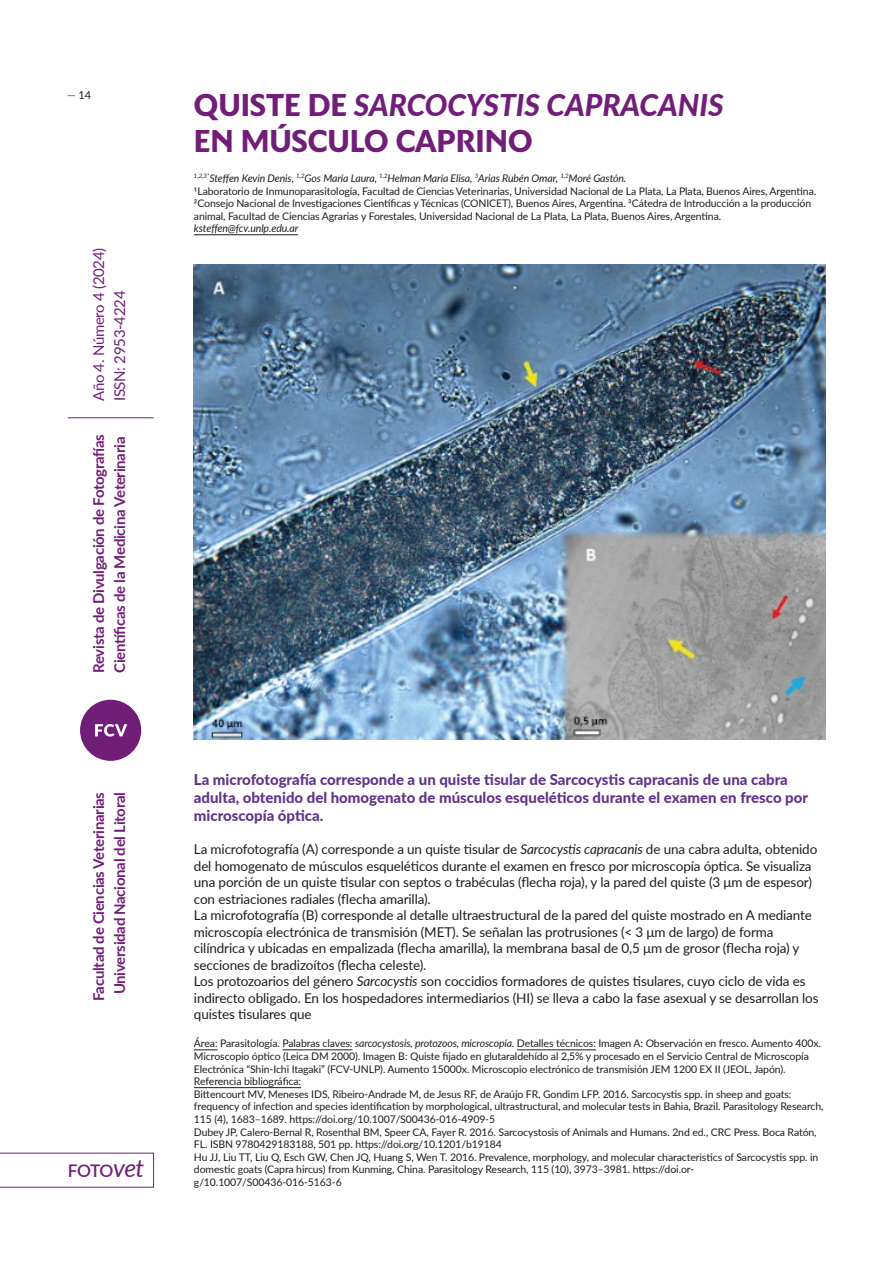
<style>
.page{position:relative;width:893px;height:1263px;background:#fff}
.page>*{position:absolute;margin:0;border:0;box-sizing:border-box;transform-origin:0 0}
.t1{font:italic 800 30px "Lato";color:#711e79}
.t2{font:900 30px "Lux Sans";color:#711e79}
.t3{font:600 17.4px "Lato";color:#711e79}
.t4{font:800 15px/18px "Lato";color:#5f348b}
.t5{font:700 15px/21px "Lato";letter-spacing:-.02em;color:#711e79}
.t6{font:15px/21px "Lato";letter-spacing:-.02em;color:#711e79}
.t7{font:13.5px/16.5px "Lato";letter-spacing:-.01em;color:#1d1d1b}
.t8{font:10.95px "Lato";color:#1d1d1b}
.t9{font:10.5px/12.6px "Lato";letter-spacing:-.01em;color:#1d1d1b}
.t10{font:italic 10.5px "Lato";letter-spacing:-.01em;color:#1d1d1b}
.s1{color:#5f348b}
.s2{font-weight:400;font-style:italic;font-size:24.75px}
.s3{font-family:"Lux Sans";font-weight:900;font-style:normal}
.s4{font-style:italic}
</style>
<div class="page">
<hr style="left:194px;top:234px;width:104px;height:1px;background:#1d1d1b">
<svg style="left:0;top:1153px;width:154px;height:34px"></svg>
<div style="left:80px;top:700px;width:61px;height:61px;background:#711e79;border-radius:50%"></div>
<svg style="left:95px;top:724px;width:32px;height:12px"></svg>
<hr style="left:68px;top:417px;width:86px;height:1px;background:#711e79">
<img style="left:194px;top:264px;width:631px;height:476px">
<svg style="left:194px;top:1049px;width:24px;height:1px"></svg>
<hr style="left:282px;top:1049px;width:70px;height:1px;background:#1d1d1b">
<hr style="left:517px;top:1049px;width:79px;height:1px;background:#1d1d1b">
<hr style="left:194px;top:1087px;width:107px;height:1px;background:#1d1d1b">
<p class="t8" style="left:67px;top:88px;width:26px"><span class="s1">—</span> 14</p>
<h3 class="t6" style="left:88px;top:401px;width:155px;rotate:-90deg">Año 4. Número 4 (2024)<br>ISSN: 2953-4224</h3>
<h3 class="t5" style="left:87px;top:673px;width:240px;rotate:-90deg">Revista de Divulgación de Fotografías<br>Científicas de la Medicina Veterinaria</h3>
<h3 class="t5" style="left:87px;top:1001px;width:210px;text-align:center;rotate:-90deg">Facultad de Ciencias Veterinarias<br>Universidad Nacional del Litoral</h3>
<h2 class="t3" style="left:68px;top:1158px;width:78px">FOTO<span class="s2">vet</span></h2>
<h1 class="t1" style="left:194px;top:83px;width:531px"><span class="s3">QUISTE DE</span> SARCOCYSTIS CAPRACANIS</h1>
<h1 class="t2" style="left:194px;top:124px;width:340px">EN MÚSCULO CAPRINO</h1>
<p class="t9" style="left:194px;top:171px;width:624px"><sup>1,2,3*</sup><span class="s4">Steffen Kevin Denis,</span> <sup>1,2</sup><span class="s4">Gos María Laura,</span> <sup>1,2</sup><span class="s4">Helman María Elisa,</span> <sup>3</sup><span class="s4">Arias Rubén Omar,</span> <sup>1,2</sup><span class="s4">Moré Gastón.<br></span>1Laboratorio de Inmunoparasitología, Facultad de Ciencias Veterinarias, Universidad Nacional de La Plata, La Plata, Buenos Aires, Argentina.<br>2Consejo Nacional de Investigaciones Científicas y Técnicas (CONICET), Buenos Aires, Argentina. 3Cátedra de Introducción a la producción animal, Facultad de Ciencias Agrarias y Forestales, Universidad Nacional de La Plata, La Plata, Buenos Aires, Argentina.</p>
<p class="t10" style="left:194px;top:221px;width:106px">ksteffen@fcv.unlp.edu.ar</p>
<h3 class="t4" style="left:194px;top:770px;width:616px">La microfotografía corresponde a un quiste tisular de Sarcocystis capracanis de una cabra adulta, obtenido del homogenato de músculos esqueléticos durante el examen en fresco por microscopía óptica.</h3>
<p class="t7" style="left:194px;top:840px;width:626px">La microfotografía (A) corresponde a un quiste tisular de <span class="s4">Sarcocystis capracanis</span> de una cabra adulta, obtenido del homogenato de músculos esqueléticos durante el examen en fresco por microscopía óptica. Se visualiza una porción de un quiste tisular con septos o trabéculas (flecha roja), y la pared del quiste (3 μm de espesor) con estriaciones radiales (flecha amarilla).<br>La microfotografía (B) corresponde al detalle ultraestructural de la pared del quiste mostrado en A mediante microscopía electrónica de transmisión (MET). Se señalan las protrusiones (&lt; 3 μm de largo) de forma cilíndrica y ubicadas en empalizada (flecha amarilla), la membrana basal de 0,5 μm de grosor (flecha roja) y secciones de bradizoítos (flecha celeste).<br>Los protozoarios del género <span class="s4">Sarcocystis</span> son coccidios formadores de quistes tisulares, cuyo ciclo de vida es indirecto obligado. En los hospedadores intermediarios (HI) se lleva a cabo la fase asexual y se desarrollan los quistes tisulares que</p>
<p class="t9" style="left:194px;top:1037px;width:631px">Área: Parasitología. Palabras claves: <span class="s4">sarcocystosis, protozoos, microscopía.</span> Detalles técnicos: Imagen A: Observación en fresco. Aumento 400x.<br>Microscopio óptico (Leica DM 2000). Imagen B: Quiste fijado en glutaraldehído al 2,5% y procesado en el Servicio Central de Microscopía Electrónica “Shin-Ichi Itagaki” (FCV-UNLP). Aumento 15000x. Microscopio electrónico de transmisión JEM 1200 EX II (JEOL, Japón).<br>Referencia bibliográfica:<br>Bittencourt MV, Meneses IDS, Ribeiro-Andrade M, de Jesus RF, de Araújo FR, Gondim LFP. 2016. Sarcocystis spp. in sheep and goats: frequency of infection and species identification by morphological, ultrastructural, and molecular tests in Bahia, Brazil. Parasitology Research, 115 (4), 1683–1689. https://doi.org/10.1007/S00436-016-4909-5<br>Dubey JP, Calero-Bernal R, Rosenthal BM, Speer CA, Fayer R. 2016. Sarcocystosis of Animals and Humans. 2nd ed., CRC Press. Boca Ratón, FL. ISBN 9780429183188, 501 pp. https://doi.org/10.1201/b19184<br>Hu JJ, Liu TT, Liu Q, Esch GW, Chen JQ, Huang S, Wen T. 2016. Prevalence, morphology, and molecular characteristics of Sarcocystis spp. in domestic goats (Capra hircus) from Kunming, China. Parasitology Research, 115 (10), 3973–3981. https://doi.or&shy;g/10.1007/S00436-016-5163-6</p>
</div>
